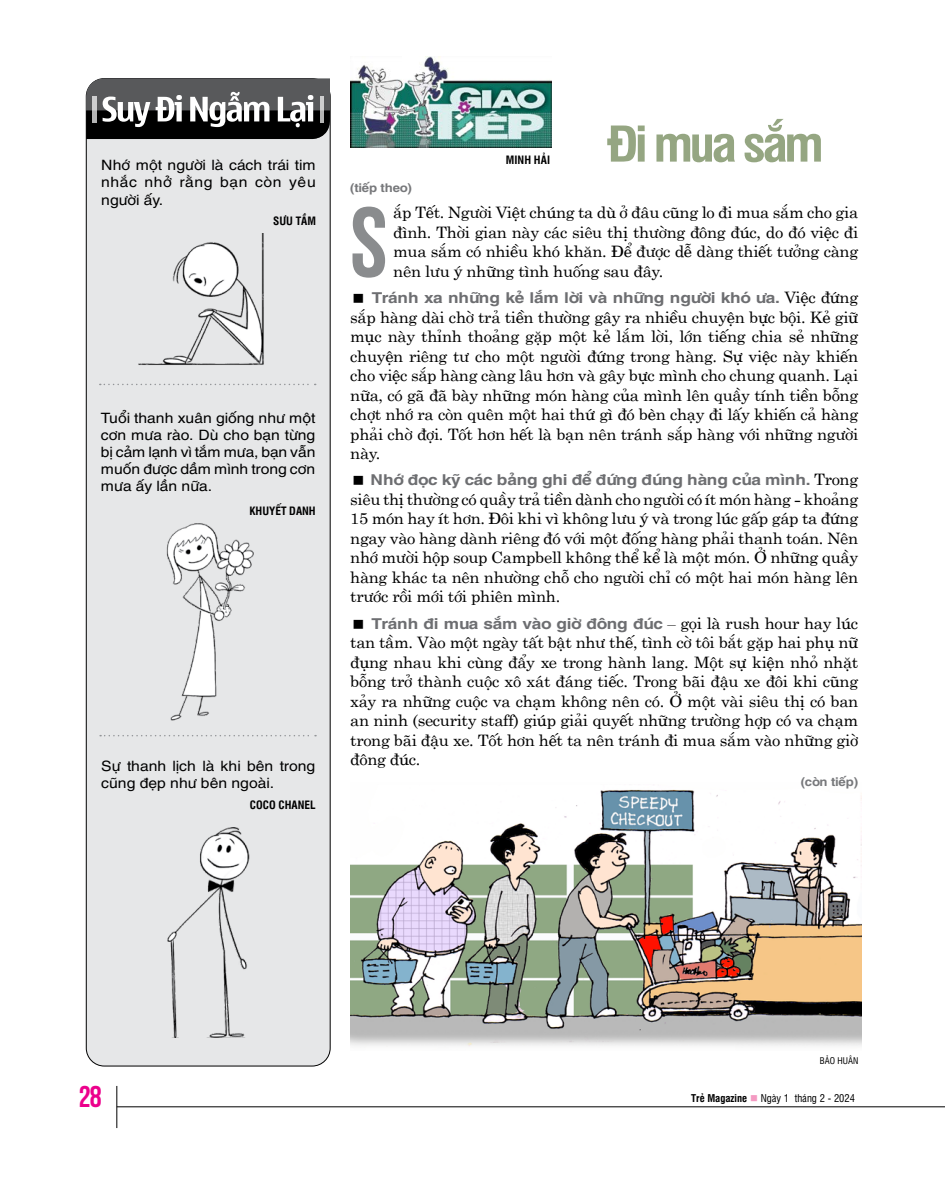
<style>
.page{position:relative;width:945px;height:1188px;background:#fff}
.page>*{position:absolute;margin:0;border:0;box-sizing:border-box;transform-origin:0 0}
.t1{font:99.3px "UTM Bebas";color:#8a8c8e}
.t2{font:700 48px "UTM Swiss Condensed";letter-spacing:-.07em;color:#95a682;scale:1.1 1}
.t3{font:30px "UTM Bebas";color:#ec008c}
.t4{font:15.75px/19.5px "Tre Centur Andy";letter-spacing:-.02em;color:#000;text-align:justify;scale:1.05 1}
.t5{font:700 15px "UTM Helve";letter-spacing:-.035em;color:#6d6e71;scale:1.15 1}
.t6{font:14.25px/17.1px "UTM Helve";letter-spacing:-.025em;color:#000;text-align:justify;scale:1.1 1}
.t7{font:700 12px "UTM Helve";letter-spacing:-.035em;color:#77787b;scale:1.1 1}
.t8{font:700 11.25px "UTM Swiss Condensed";color:#000}
.t9{font:10.5px "UTM Swiss Condensed";color:#000}
.t10{font:9px "UTM Swiss Condensed";color:#000}
.s1{font-family:"Tre Centur Andy";font-weight:400;font-size:15.75px;color:#000}
.s2{font-weight:700}
.s3{color:#f49ac2}
</style>
<div class="page">
<hr style="left:117px;top:1086px;width:1px;height:42px;background:#000">
<hr style="left:117px;top:1107px;width:828px;height:1px;background:#000">
<img style="left:350px;top:56px;width:202px;height:91px">
<img style="left:350px;top:789px;width:512px;height:258px">
<div style="left:86px;top:79px;width:244px;height:987px;background:#e6e7e8;border-radius:18px"></div>
<svg style="left:86px;top:78px;width:244px;height:61px;background:#58595a"></svg>
<svg style="left:100px;top:384px;width:216px;height:1px"></svg>
<svg style="left:100px;top:735px;width:216px;height:1px"></svg>
<img style="left:138px;top:234px;width:126px;height:131px">
<img style="left:166px;top:523px;width:88px;height:198px">
<img style="left:167px;top:828px;width:83px;height:210px">
<p class="t6" style="left:101px;top:155px;width:197px">Nhớ một người là cách trái tim nhắc nhở rằng bạn còn yêu người ấy.</p>
<p class="t8" style="left:273px;top:212px;width:44px">SƯU TẦM</p>
<p class="t6" style="left:101px;top:408px;width:197px">Tuổi thanh xuân giống như một cơn mưa rào. Dù cho bạn từng bị cảm lạnh vì tắm mưa, bạn vẫn muốn được dầm mình trong cơn mưa ấy lần nữa.</p>
<p class="t8" style="left:249px;top:502px;width:68px">KHUYẾT DANH</p>
<p class="t6" style="left:101px;top:756px;width:197px">Sự thanh lịch là khi bên trong cũng đẹp như bên ngoài.</p>
<p class="t8" style="left:250px;top:796px;width:67px">COCO CHANEL</p>
<p class="t8" style="left:506px;top:151px;width:46px">MINH HẢI</p>
<h2 class="t2" style="left:607px;top:107px;width:198px">Đi mua sắm</h2>
<p class="t7" style="left:350px;top:178px;width:58px">(tiếp theo)</p>
<h1 class="t1" style="left:350px;top:170px;width:39px">S</h1>
<p class="t4" style="left:393px;top:201px;width:444px">ắp Tết. Người Việt chúng ta dù ở đâu cũng lo đi mua sắm cho gia đình. Thời gian này các siêu thị thường đông đúc, do đó việc đi mua sắm có nhiều khó khăn. Để được dễ dàng thiết tưởng càng nên lưu ý những tình huống sau đây.</p>
<p class="t5" style="left:372px;top:285px;width:425px">Tránh xa những kẻ lắm lời và những người khó ưa. <span class="s1">Việc đứng</span></p>
<p class="t4" style="left:350px;top:305px;width:485px">sắp hàng dài chờ trả tiền thường gây ra nhiều chuyện bực bội. Kẻ giữ mục này thỉnh thoảng gặp một kẻ lắm lời, lớn tiếng chia sẻ những chuyện riêng tư cho một người đứng trong hàng. Sự việc này khiến cho việc sắp hàng càng lâu hơn và gây bực mình cho chung quanh. Lại nữa, có gã đã bày những món hàng của mình lên quầy tính tiền bỗng chợt nhớ ra còn quên một hai thứ gì đó bèn chạy đi lấy khiến cả hàng phải chờ đợi. Tốt hơn hết là bạn nên tránh sắp hàng với những người này.</p>
<p class="t5" style="left:371px;top:467px;width:426px">Nhớ đọc kỹ các bảng ghi để đứng đúng hàng của mình. <span class="s1">Trong</span></p>
<p class="t4" style="left:350px;top:488px;width:485px">siêu thị thường có quầy trả tiền dành cho người có ít món hàng - khoảng 15 món hay ít hơn. Đôi khi vì không lưu ý và trong lúc gấp gáp ta đứng ngay vào hàng dành riêng đó với một đống hàng phải thanh toán. Nên nhớ mười hộp soup Campbell không thể kể là một món. Ở những quầy hàng khác ta nên nhường chỗ cho người chỉ có một hai món hàng lên trước rồi mới tới phiên mình.</p>
<p class="t5" style="left:371px;top:611px;width:425px">Tránh đi mua sắm vào giờ đông đúc <span class="s1">– gọi là rush hour hay lúc</span></p>
<p class="t4" style="left:350px;top:631px;width:485px">tan tầm. Vào một ngày tất bật như thế, tình cờ tôi bắt gặp hai phụ nữ đụng nhau khi cùng đẩy xe trong hành lang. Một sự kiện nhỏ nhặt bỗng trở thành cuộc xô xát đáng tiếc. Trong bãi đậu xe đôi khi cũng xảy ra những cuộc va chạm không nên có. Ở một vài siêu thị có ban an ninh (security staff) giúp giải quyết những trường hợp có va chạm trong bãi đậu xe. Tốt hơn hết ta nên tránh đi mua sắm vào những giờ đông đúc.</p>
<p class="t7" style="left:801px;top:772px;width:54px">(còn tiếp)</p>
<p class="t10" style="left:820px;top:1054px;width:40px">BẢO HUÂN</p>
<h3 class="t3" style="left:79px;top:1075px;width:25px">28</h3>
<p class="t9" style="left:691px;top:1090px;width:165px"><span class="s2">Trẻ Magazine</span> <span class="s3">■</span> Ngày 1 tháng 2 - 2024</p>
</div>
